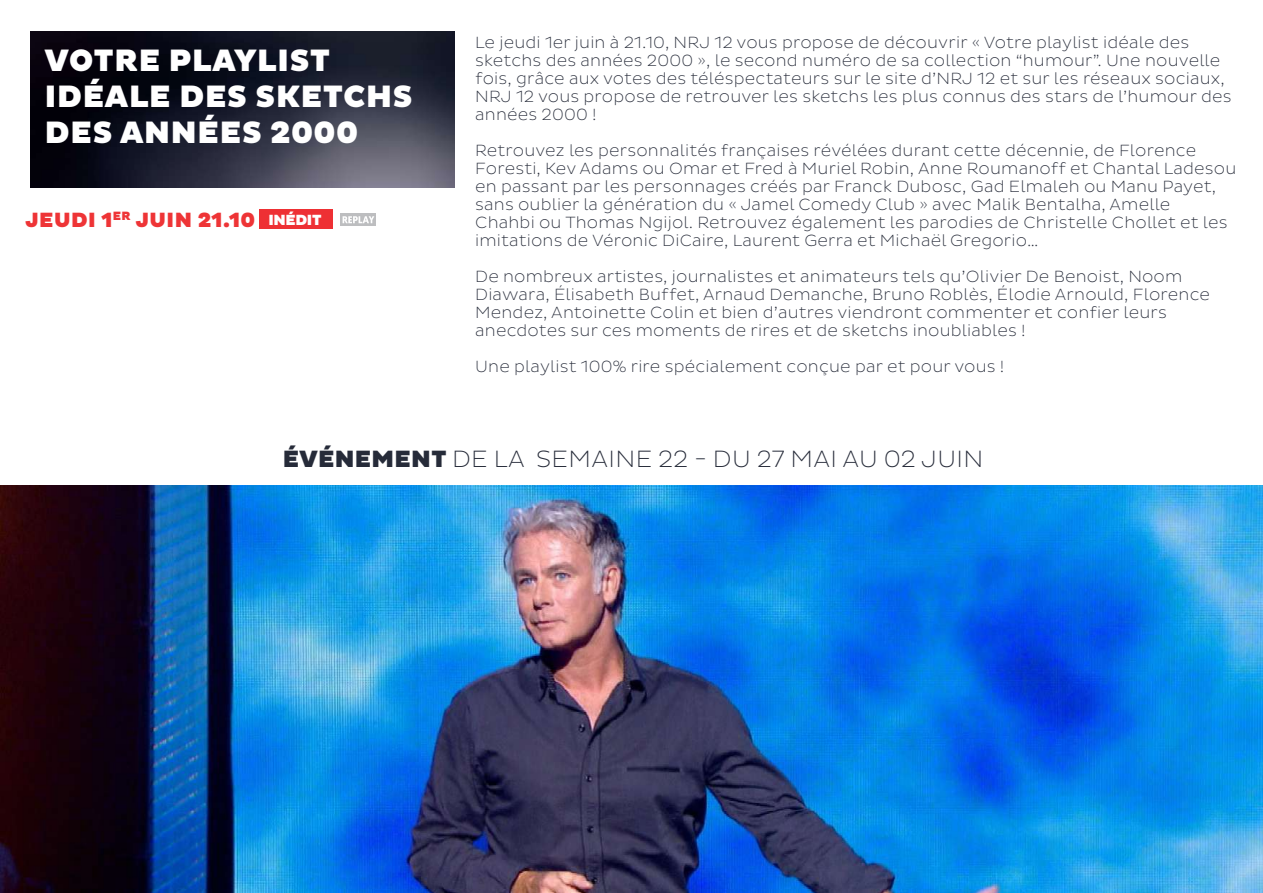
<style>
.page{position:relative;width:1263px;height:893px;background:#fff}
.page>*{position:absolute;margin:0;border:0;box-sizing:border-box;transform-origin:0 0}
.t1{font:900 31.5px/36px "Pluto Sans";letter-spacing:.025em;color:#fff}
.t2{font:200 24px "Pluto Sans";letter-spacing:.015em;color:#262b39}
.t3{font:900 21px "Pluto Sans";letter-spacing:.025em;color:#ee3436}
.t4{font:200 16.5px/18px "Pluto Sans";letter-spacing:.01em;color:#262b39}
.s1{font-size:15px;color:#fff}
.s2{font-weight:900}
</style>
<div class="page">
<img style="left:1px;top:485px;width:1261px;height:408px">
<img style="left:31px;top:31px;width:423px;height:156px">
<img style="left:340px;top:213px;width:35px;height:13px">
<div style="left:259px;top:210px;width:74px;height:19px;background:#ee3034"></div>
<h1 class="t1" style="left:45px;top:44px;width:369px">VOTRE PLAYLIST<br>IDÉALE DES SKETCHS<br>DES ANNÉES 2000</h1>
<p class="t3" style="left:25px;top:208px;width:298px">JEUDI 1<sup>ER</sup> JUIN 21.10 <span class="s1">INÉDIT</span></p>
<p class="t4" style="left:475px;top:34px;width:758px">Le jeudi 1er juin à 21.10, NRJ 12 vous propose de découvrir « Votre playlist idéale des sketchs des années 2000 », le second numéro de sa collection “humour”. Une nouvelle fois, grâce aux votes des téléspectateurs sur le site d’NRJ 12 et sur les réseaux sociaux, NRJ 12 vous propose de retrouver les sketchs les plus connus des stars de l’humour des années 2000 !</p>
<p class="t4" style="left:475px;top:142px;width:763px">Retrouvez les personnalités françaises révélées durant cette décennie, de Florence Foresti, Kev Adams ou Omar et Fred à Muriel Robin, Anne Roumanoff et Chantal Ladesou en passant par les personnages créés par Franck Dubosc, Gad Elmaleh ou Manu Payet, sans oublier la génération du « Jamel Comedy Club » avec Malik Bentalha, Amelle<br>Chahbi ou Thomas Ngijol. Retrouvez également les parodies de Christelle Chollet et les imitations de Véronic DiCaire, Laurent Gerra et Michaël Gregorio…</p>
<p class="t4" style="left:475px;top:268px;width:736px">De nombreux artistes, journalistes et animateurs tels qu’Olivier De Benoist, Noom Diawara, Élisabeth Buffet, Arnaud Demanche, Bruno Roblès, Élodie Arnould, Florence Mendez, Antoinette Colin et bien d’autres viendront commenter et confier leurs anecdotes sur ces moments de rires et de sketchs inoubliables !</p>
<p class="t4" style="left:475px;top:358px;width:531px">Une playlist 100% rire spécialement conçue par et pour vous !</p>
<h2 class="t2" style="left:283px;top:445px;width:702px"><span class="s2">ÉVÉNEMENT</span> DE LA SEMAINE 22 - DU 27 MAI AU 02 JUIN</h2>
</div>
